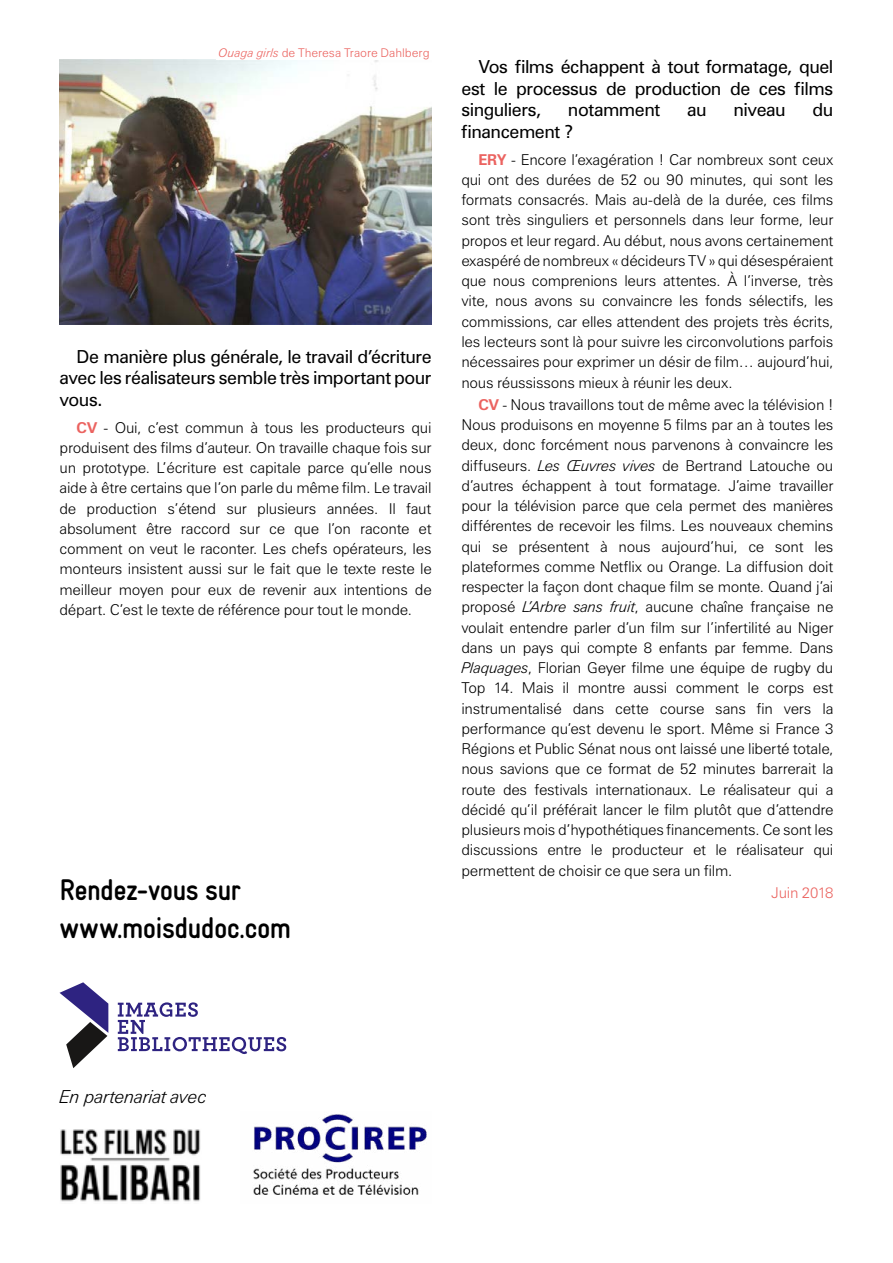
<style>
.page{position:relative;width:893px;height:1263px;background:#fff}
.page>*{position:absolute;margin:0;border:0;box-sizing:border-box;transform-origin:0 0}
.t1{font:700 30px "Gravur Condensed";letter-spacing:-.02em;color:#000}
.t2{font:18px/21.6px "Zurich BT";letter-spacing:-.025em;color:#000;text-align:justify}
.t3{font:italic 300 18px "Zurich BT";letter-spacing:-.02em;color:#000}
.t4{font:300 15px/20.2px "Zurich BT";letter-spacing:-.02em;color:#000;text-align:justify}
.t5{font:300 15px "Zurich BT";letter-spacing:-.02em;color:#eb6460}
.t6{font:300 12px "Zurich BT";color:#eb6460}
.s1{font-style:italic}
.s2{font-weight:700;color:#eb6360}
</style>
<div class="page">
<img style="left:60px;top:1129px;width:141px;height:73px">
<img style="left:253px;top:1114px;width:174px;height:81px">
<img style="left:60px;top:60px;width:372px;height:265px">
<svg style="left:60px;top:982px;width:48px;height:86px"></svg>
<svg style="left:118px;top:1002px;width:168px;height:52px"></svg>
<p class="t6" style="left:219px;top:46px;width:213px"><span class="s1">Ouaga girls</span> de Theresa Traore Dahlberg</p>
<p class="t2" style="left:461px;top:56px;width:374px;text-indent:17px">Vos films échappent à tout formatage, quel est le processus de production de ces films singuliers,</p>
<p class="t2" style="left:568px;top:99px;width:94px">notamment</p>
<p class="t2" style="left:687px;top:99px;width:21px">au</p>
<p class="t2" style="left:733px;top:99px;width:54px">niveau</p>
<p class="t2" style="left:813px;top:99px;width:22px">du</p>
<p class="t2" style="left:461px;top:121px;width:113px">financement ?</p>
<p class="t4" style="left:461px;top:149px;width:374px;text-indent:17px"><span class="s2">ERY</span> - Encore l’exagération ! Car nombreux sont ceux qui ont des durées de 52 ou 90 minutes, qui sont les formats consacrés. Mais au-delà de la durée, ces films sont très singuliers et personnels dans leur forme, leur propos et leur regard. Au début, nous avons certainement exaspéré de nombreux « décideurs TV » qui désespéraient que nous comprenions leurs attentes. À l’inverse, très vite, nous avons su convaincre les fonds sélectifs, les commissions, car elles attendent des projets très écrits, les lecteurs sont là pour suivre les circonvolutions parfois nécessaires pour exprimer un désir de film… aujourd’hui, nous réussissons mieux à réunir les deux.</p>
<p class="t4" style="left:461px;top:394px;width:374px;text-indent:17px"><span class="s2">CV</span> - Nous travaillons tout de même avec la télévision !<br>Nous produisons en moyenne 5 films par an à toutes les deux, donc forcément nous parvenons à convaincre les diffuseurs. <span class="s1">Les Œuvres vives</span> de Bertrand Latouche ou d’autres échappent à tout formatage. J’aime travailler pour la télévision parce que cela permet des manières différentes de recevoir les films. Les nouveaux chemins qui se présentent à nous aujourd’hui, ce sont les plateformes comme Netflix ou Orange. La diffusion doit respecter la façon dont chaque film se monte. Quand j’ai proposé <span class="s1">L’Arbre sans fruit</span>, aucune chaîne française ne voulait entendre parler d’un film sur l’infertilité au Niger dans un pays qui compte 8 enfants par femme. Dans <span class="s1">Plaquages</span>, Florian Geyer filme une équipe de rugby du Top 14. Mais il montre aussi comment le corps est instrumentalisé dans cette course sans fin vers la performance qu’est devenu le sport. Même si France 3<br>Régions et Public Sénat nous ont laissé une liberté totale, nous savions que ce format de 52 minutes barrerait la route des festivals internationaux. Le réalisateur qui a décidé qu’il préférait lancer le film plutôt que d’attendre plusieurs mois d’hypothétiques financements. Ce sont les discussions entre le producteur et le réalisateur qui permettent de choisir ce que sera un film.</p>
<p class="t2" style="left:60px;top:345px;width:374px;text-indent:17px">De manière plus générale, le travail d’écriture avec les réalisateurs semble très important pour vous.</p>
<p class="t4" style="left:60px;top:417px;width:374px;text-indent:17px"><span class="s2">CV</span> - Oui, c’est commun à tous les producteurs qui produisent des films d’auteur. On travaille chaque fois sur un prototype. L’écriture est capitale parce qu’elle nous aide à être certains que l’on parle du même film. Le travail de production s’étend sur plusieurs années. Il faut absolument être raccord sur ce que l’on raconte et comment on veut le raconter. Les chefs opérateurs, les monteurs insistent aussi sur le fait que le texte reste le meilleur moyen pour eux de revenir aux intentions de départ. C’est le texte de référence pour tout le monde.</p>
<h1 class="t1" style="left:60px;top:873px;width:183px">Rendez-vous sur</h1>
<p class="t5" style="left:772px;top:884px;width:63px">Juin 2018</p>
<h1 class="t1" style="left:60px;top:911px;width:233px">www.moisdudoc.com</h1>
<p class="t3" style="left:60px;top:1086px;width:149px">En partenariat avec</p>
</div>
